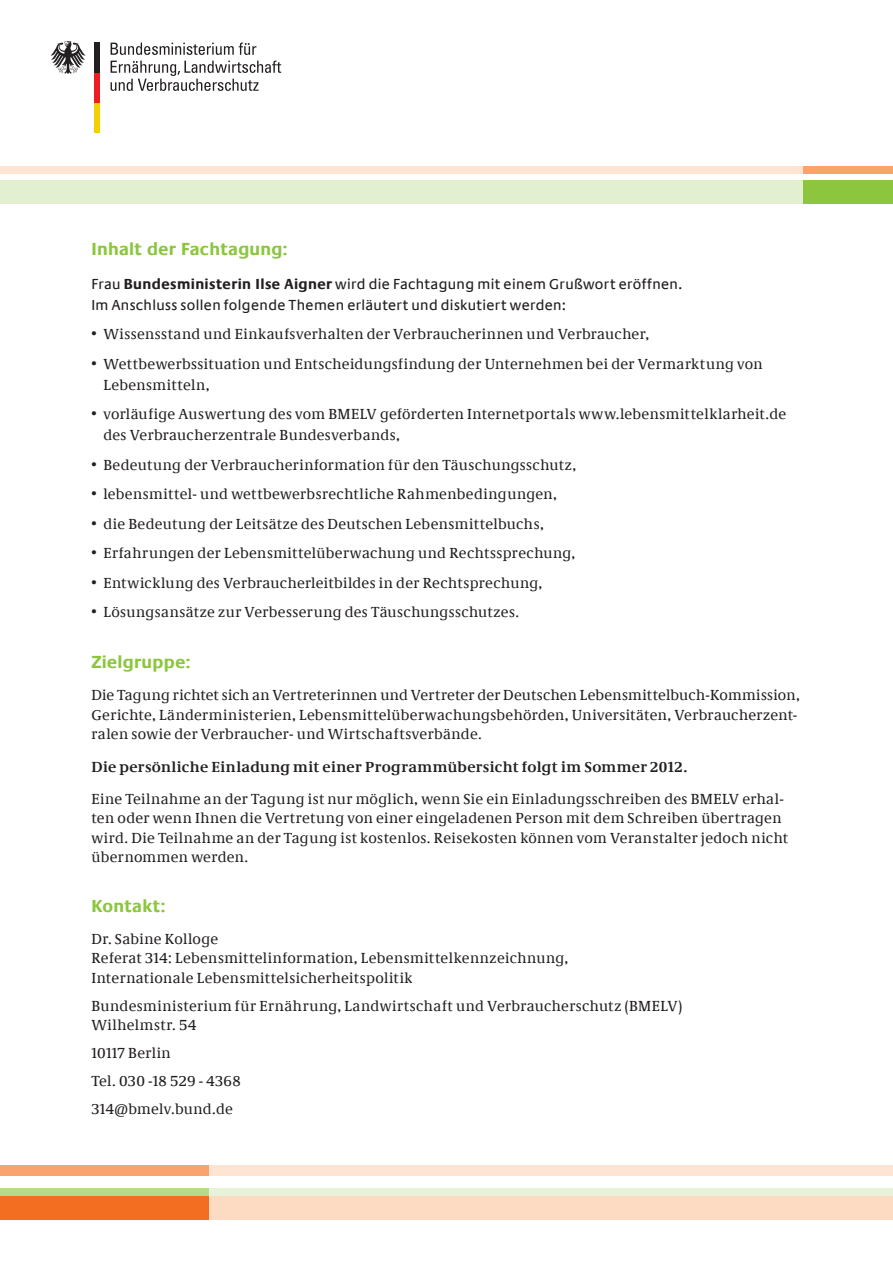
<style>
.page{position:relative;width:893px;height:1263px;background:#fff}
.page>*{position:absolute;margin:0;border:0;box-sizing:border-box;transform-origin:0 0}
.t1{font:700 18px "Neue Praxis";letter-spacing:.02em;color:#8bc63e}
.t2{font:15px/19.5px "Neue Demos";letter-spacing:.025em;color:#231f20}
.t3{font:15px/21px "Neue Praxis";letter-spacing:.025em;color:#231f20}
.t4{font:700 15px "Neue Demos";letter-spacing:.03em;color:#231f20}
.s1{font-weight:700}
</style>
<div class="page">
<div style="left:0;top:1165px;width:893px;height:10px;background:#fee5d3"></div>
<div style="left:0;top:1188px;width:893px;height:8px;background:#e8f2db"></div>
<div style="left:0;top:1196px;width:893px;height:24px;background:#fddbc2"></div>
<div style="left:0;top:1165px;width:208px;height:10px;background:#f9a46e"></div>
<div style="left:0;top:1188px;width:208px;height:8px;background:#b8d989"></div>
<div style="left:0;top:1196px;width:208px;height:24px;background:#f36e21"></div>
<div style="left:0;top:166px;width:893px;height:7px;background:#fee5d3"></div>
<div style="left:0;top:181px;width:893px;height:23px;background:#e2efd0"></div>
<div style="left:804px;top:166px;width:89px;height:7px;background:#f9a46e"></div>
<div style="left:804px;top:181px;width:89px;height:23px;background:#8bc63e"></div>
<div style="left:95px;top:103px;width:5px;height:30px;background:#f4cf02"></div>
<div style="left:95px;top:73px;width:5px;height:30px;background:#ee1d23"></div>
<div style="left:95px;top:43px;width:5px;height:30px;background:#231f20"></div>
<svg style="left:51px;top:41px;width:35px;height:33px"></svg>
<svg style="left:111px;top:43px;width:145px;height:12px"></svg>
<svg style="left:111px;top:61px;width:170px;height:30px"></svg>
<p class="t1" style="left:91px;top:238px;width:198px">Inhalt der Fachtagung:</p>
<p class="t3" style="left:91px;top:273px;width:592px">Frau <span class="s1">Bundesministerin Ilse Aigner</span> wird die Fachtagung mit einem Grußwort eröffnen.<br>Im Anschluss sollen folgende Themen erläutert und diskutiert werden:</p>
<p class="t2" style="left:91px;top:324px;width:559px">• Wissensstand und Einkaufsverhalten der Verbraucherinnen und Verbraucher,</p>
<p class="t2" style="left:103px;top:353px;width:661px;line-height:21px;text-indent:-12px">• Wettbewerbssituation und Entscheidungsfindung der Unternehmen bei der Vermarktung von<br>Lebensmitteln,</p>
<p class="t2" style="left:103px;top:403px;width:684px;line-height:21px;text-indent:-12px">• vorläufige Auswertung des vom BMELV geförderten Internetportals www.lebensmittelklarheit.de des Verbraucherzentrale Bundesverbands,</p>
<p class="t2" style="left:91px;top:455px;width:486px">• Bedeutung der Verbraucherinformation für den Täuschungsschutz,</p>
<p class="t2" style="left:91px;top:484px;width:467px">• lebensmittel- und wettbewerbsrechtliche Rahmenbedingungen,</p>
<p class="t2" style="left:91px;top:514px;width:454px">• die Bedeutung der Leitsätze des Deutschen Lebensmittelbuchs,</p>
<p class="t2" style="left:91px;top:543px;width:485px">• Erfahrungen der Lebensmittelüberwachung und Rechtssprechung,</p>
<p class="t2" style="left:91px;top:573px;width:452px">• Entwicklung des Verbraucherleitbildes in der Rechtsprechung,</p>
<p class="t2" style="left:91px;top:602px;width:429px">• Lösungsansätze zur Verbesserung des Täuschungsschutzes.</p>
<p class="t1" style="left:91px;top:651px;width:101px">Zielgruppe:</p>
<p class="t2" style="left:91px;top:685px;width:710px">Die Tagung richtet sich an Vertreterinnen und Vertreter der Deutschen Lebensmittelbuch-Kommission,<br>Gerichte, Länderministerien, Lebensmittelüberwachungsbehörden, Universitäten, Verbraucherzent&shy;ralen sowie der Verbraucher- und Wirtschaftsverbände.</p>
<p class="t4" style="left:91px;top:757px;width:597px">Die persönliche Einladung mit einer Programmübersicht folgt im Sommer 2012.</p>
<p class="t2" style="left:91px;top:789px;width:698px">Eine Teilnahme an der Tagung ist nur möglich, wenn Sie ein Einladungsschreiben des BMELV erhal&shy;ten oder wenn Ihnen die Vertretung von einer eingeladenen Person mit dem Schreiben übertragen wird. Die Teilnahme an der Tagung ist kostenlos. Reisekosten können vom Veranstalter jedoch nicht übernommen werden.</p>
<p class="t1" style="left:91px;top:895px;width:76px">Kontakt:</p>
<p class="t2" style="left:91px;top:929px;width:478px">Dr. Sabine Kolloge<br>Referat 314: Lebensmittelinformation, Lebensmittelkennzeichnung,<br>Internationale Lebensmittelsicherheitspolitik</p>
<p class="t2" style="left:91px;top:996px;width:593px">Bundesministerium für Ernährung, Landwirtschaft und Verbraucherschutz (BMELV)<br>Wilhelmstr. 54</p>
<p class="t2" style="left:91px;top:1039px;width:151px;line-height:28px">10117 Berlin<br>Tel. 030 -18 529 - 4368<br>314@bmelv.bund.de</p>
</div>
